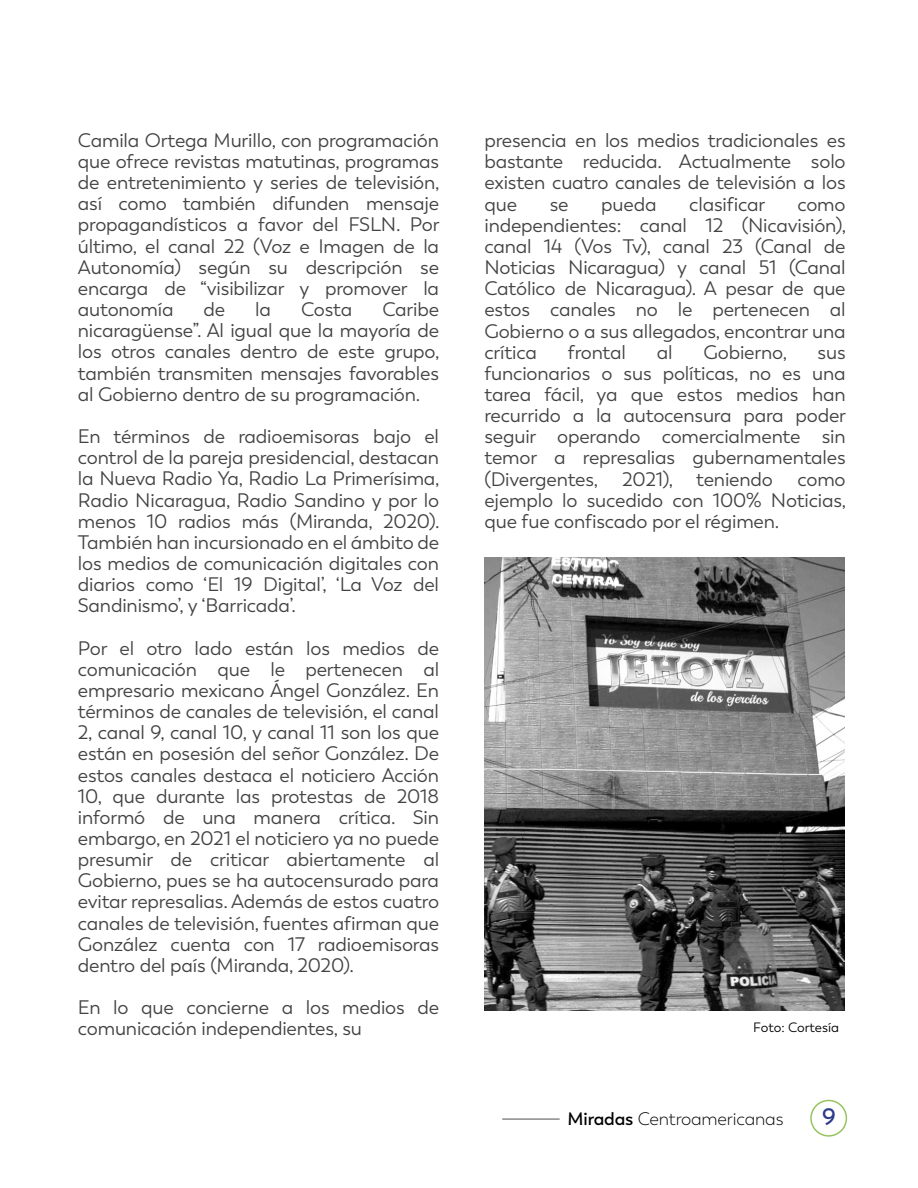
<style>
.page{position:relative;width:918px;height:1188px;background:#fff}
.page>*{position:absolute;margin:0;border:0;box-sizing:border-box;transform-origin:0 0}
.t1{font:600 23.7px "Trenda";color:#2c3b8b}
.t2{font:19.5px/21.1px "Trenda";letter-spacing:-.01em;color:#424242;text-align:justify}
.t3{font:300 18px "Trenda";letter-spacing:-.01em;color:#000}
.t4{font:13.5px "Trenda";letter-spacing:-.005em;color:#000}
.s1{font-weight:600}
</style>
<div class="page">
<div style="left:810px;top:1100px;width:37px;height:37px;border:2px solid #97c360;border-radius:50%"></div>
<hr style="left:502px;top:1119px;width:58px;height:1px;background:#4e4e4e">
<img style="left:484px;top:557px;width:360px;height:453px">
<p class="t2" style="left:78px;top:130px;width:363px">Camila Ortega Murillo, con programación que ofrece revistas matutinas, programas de entretenimiento y series de televisión, así como también difunden mensaje propagandísticos a favor del FSLN. Por último, el canal 22 (Voz e Imagen de la Autonomía) según su descripción se encarga de “visibilizar y promover la autonomía</p>
<p class="t2" style="left:78px;top:299px;width:363px;text-indent:304px">Caribe nicaragüense”. Al igual que la mayoría de los otros canales dentro de este grupo, también transmiten mensajes favorables al Gobierno dentro de su programación.</p>
<p class="t2" style="left:78px;top:426px;width:363px">En términos de radioemisoras bajo el control de la pareja presidencial, destacan la Nueva Radio Ya, Radio La Primerísima, Radio Nicaragua, Radio Sandino y por lo menos 10 radios más (Miranda, 2020).<br>También han incursionado en el ámbito de los medios de comunicación digitales con diarios como ‘El 19 Digital’, ‘La Voz del Sandinismo’, y ‘Barricada’.</p>
<p class="t2" style="left:78px;top:638px;width:363px">Por el otro lado están los medios de comunicación que le pertenecen al empresario mexicano Ángel González. En términos de canales de televisión, el canal 2, canal 9, canal 10, y canal 11 son los que están en posesión del señor González. De estos canales destaca el noticiero Acción 10, que durante las protestas de 2018 informó de una manera crítica. Sin embargo, en 2021 el noticiero ya no puede presumir de criticar abiertamente al Gobierno, pues se ha autocensurado para evitar represalias. Además de estos cuatro canales de televisión, fuentes afirman que González cuenta con 17 radioemisoras dentro del país (Miranda, 2020).</p>
<p class="t2" style="left:78px;top:997px;width:363px">En lo que concierne a los medios de comunicación independientes, su</p>
<p class="t2" style="left:204px;top:299px;width:23px">de</p>
<p class="t2" style="left:255px;top:299px;width:17px">la</p>
<p class="t2" style="left:301px;top:299px;width:53px">Costa</p>
<p class="t2" style="left:484px;top:130px;width:363px">presencia en los medios tradicionales es bastante reducida. Actualmente solo existen cuatro canales de televisión a los que</p>
<p class="t2" style="left:550px;top:194px;width:20px">se</p>
<p class="t2" style="left:601px;top:194px;width:57px">pueda</p>
<p class="t2" style="left:689px;top:194px;width:77px">clasificar</p>
<p class="t2" style="left:484px;top:194px;width:363px;text-indent:313px">como independientes: canal 12 (Nicavisión), canal 14 (Vos Tv), canal 23 (Canal de Noticias Nicaragua) y canal 51 (Canal Católico de Nicaragua). A pesar de que estos canales no le pertenecen al Gobierno o a sus allegados, encontrar una crítica</p>
<p class="t2" style="left:568px;top:342px;width:60px">frontal</p>
<p class="t2" style="left:657px;top:342px;width:17px">al</p>
<p class="t2" style="left:704px;top:342px;width:85px">Gobierno,</p>
<p class="t2" style="left:484px;top:342px;width:363px;text-indent:333px">sus funcionarios o sus políticas, no es una tarea fácil, ya que estos medios han recurrido a la autocensura para poder seguir operando comercialmente sin temor a represalias gubernamentales (Divergentes, 2021), teniendo</p>
<p class="t2" style="left:484px;top:469px;width:363px;text-indent:313px">como ejemplo lo sucedido con 100% Noticias, que fue confiscado por el régimen.</p>
<p class="t4" style="left:753px;top:1019px;width:87px">Foto: Cortesía</p>
<p class="t3" style="left:568px;top:1108px;width:217px"><span class="s1">Miradas</span> Centroamericanas</p>
<p class="t1" style="left:822px;top:1103px;width:15px">9</p>
</div>
